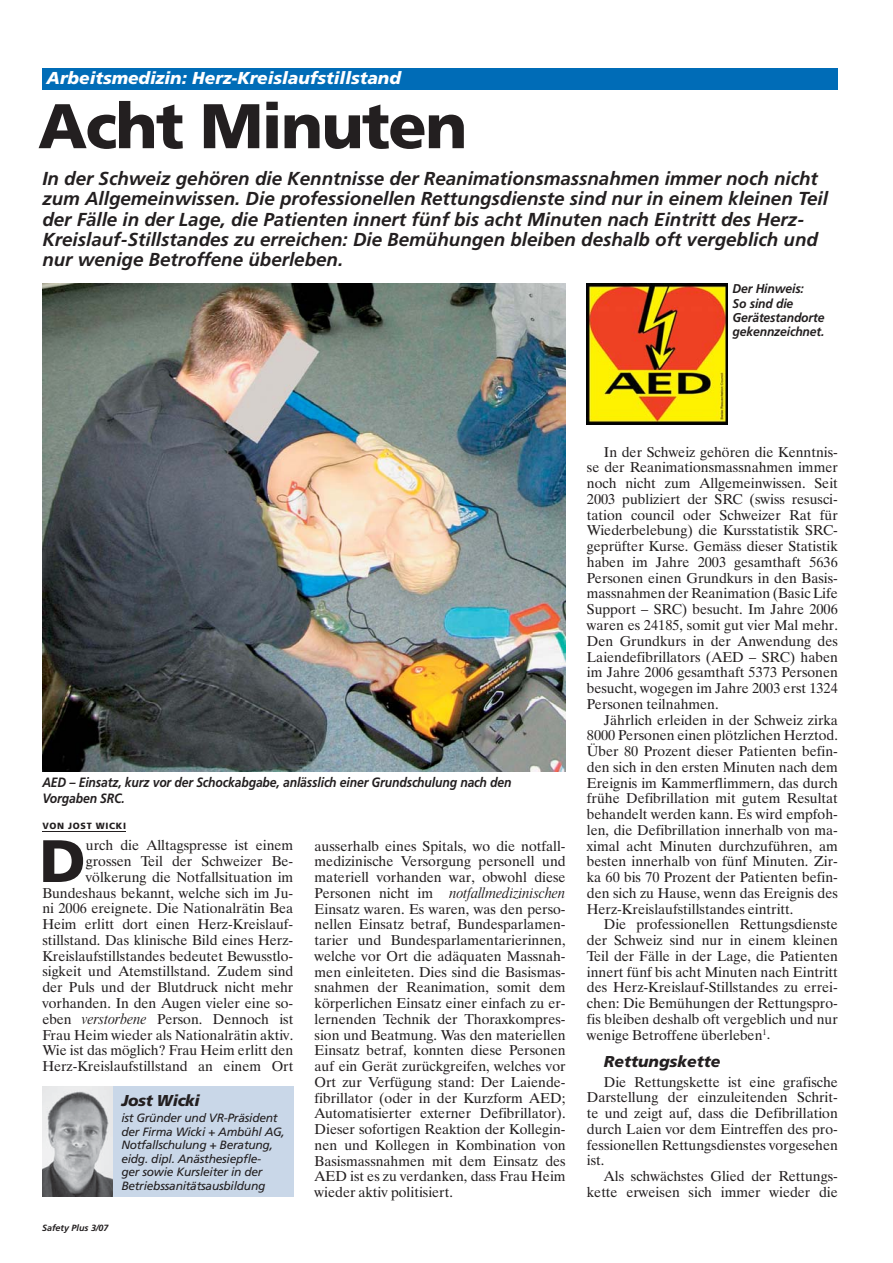
<style>
.page{position:relative;width:893px;height:1263px;background:#fff}
.page>*{position:absolute;margin:0;border:0;box-sizing:border-box;transform-origin:0 0}
.t1{font:900 63px "Frutiger";letter-spacing:-.025em;color:#231f20}
.t2{font:900 59.7px "Frutiger";color:#231f20}
.t3{font:italic 700 18.75px/20.2px "Frutiger";color:#231f20}
.t4{font:italic 900 17.25px "Frutiger";color:#fff}
.t5{font:italic 900 15.75px "Frutiger";color:#231f20}
.t6{font:italic 900 15.75px "Frutiger";letter-spacing:-.02em;color:#231f20}
.t7{font:14.25px/15.8px "Dutch 801 BT";color:#231f20;text-align:justify}
.t8{font:14.25px "Dutch 801 BT Italic Headline";color:#231f20}
.t9{font:italic 700 13.5px/15.8px "Frutiger";letter-spacing:-.01em;color:#231f20;scale:.9 1}
.t10{font:italic 700 12.75px/14.2px "Frutiger";letter-spacing:-.01em;color:#231f20;scale:.95 1}
.t11{font:italic 12px/13.5px "Frutiger";letter-spacing:-.02em;color:#231f20}
.t12{font:italic 700 9px "Frutiger";color:#231f20}
.t13{font:900 9px "Frutiger";letter-spacing:.075em;color:#231f20}
.s1{font-family:"Dutch 801 BT Italic Headline"}
.s2{font-family:"Dutch 801 BT"}
</style>
<div class="page">
<hr style="left:42px;top:831px;width:83px;height:1px;background:#231f20">
<div style="left:42px;top:68px;width:795px;height:21px;background:#006cb7"></div>
<div style="left:42px;top:1087px;width:251px;height:110px;background:#c9d7e8"></div>
<img style="left:42px;top:1087px;width:71px;height:110px">
<img style="left:42px;top:283px;width:523px;height:489px">
<img style="left:587px;top:283px;width:140px;height:141px">
<p class="t4" style="left:47px;top:71px;width:356px">Arbeitsmedizin: Herz-Kreislaufstillstand</p>
<h1 class="t1" style="left:38px;top:101px;width:431px">Acht Minuten</h1>
<p class="t3" style="left:42px;top:170px;width:787px">In der Schweiz gehören die Kenntnisse der Reanimationsmassnahmen immer noch nicht zum Allgemeinwissen. Die professionellen Rettungsdienste sind nur in einem kleinen Teil der Fälle in der Lage, die Patienten innert fünf bis acht Minuten nach Eintritt des Herz-Kreislauf-Stillstandes zu erreichen: Die Bemühungen bleiben deshalb oft vergeblich und nur wenige Betroffene überleben.</p>
<p class="t10" style="left:732px;top:283px;width:98px">Der Hinweis:<br>So sind die<br>Geräte standorte gekennzeichnet.</p>
<p class="t9" style="left:42px;top:776px;width:523px">AED – Einsatz, kurz vor der Schockabgabe, anlässlich einer Grundschulung nach den<br>Vorgaben SRC.</p>
<p class="t13" style="left:42px;top:822px;width:85px">VON JOST WICKI</p>
<h2 class="t2" style="left:39px;top:837px;width:48px">D</h2>
<p class="t7" style="left:42px;top:839px;width:252px;text-align:right">urch die Alltagspresse ist einem grossen Teil der Schweizer Be&shy;völkerung die Notfallsituation im Bundeshaus bekannt, welche sich im Ju&shy;ni 2006 ereignete. Die Nationalrätin Bea Heim erlitt dort einen Herz-Kreislauf&shy;stillstand. Das klinische Bild eines Herz-Kreislaufstillstandes bedeutet Bewusstlo&shy;sigkeit und Atemstillstand. Zudem sind der Puls und der Blutdruck nicht mehr vorhanden. In den Augen vieler eine so&shy;eben <span class="s1">verstorbene</span> Person. Dennoch ist Frau Heim wieder als Nationalrätin aktiv.<br>Wie ist das möglich? Frau Heim erlitt den Herz-Kreislaufstillstand an einem Ort</p>
<p class="t7" style="left:314px;top:839px;width:252px">ausserhalb eines Spitals, wo die notfall&shy;medizinische Versorgung personell und materiell vorhanden war, obwohl diese</p>
<p class="t8" style="left:314px;top:886px;width:252px"><span class="s2">Personen nicht im</span> notfallmedizinischen</p>
<p class="t7" style="left:314px;top:902px;width:252px">Einsatz waren. Es waren, was den perso&shy;nellen Einsatz betraf, Bundesparlamen&shy;tarier und Bundesparlamentarierinnen, welche vor Ort die adäquaten Massnah&shy;men einleiteten. Dies sind die Basismas&shy;snahmen der Reanimation, somit dem körperlichen Einsatz einer einfach zu er&shy;lernenden Technik der Thoraxkompres&shy;sion und Beatmung. Was den materiellen Einsatz betraf, konnten diese Personen auf ein Gerät zurückgreifen, welches vor Ort zur Verfügung stand: Der Laiende&shy;fibrillator (oder in der Kurzform AED; Automatisierter externer Defibrillator).<br>Dieser sofortigen Reaktion der Kollegin&shy;nen und Kollegen in Kombination von Basismassnahmen mit dem Einsatz des AED ist es zu verdanken, dass Frau Heim wieder aktiv politisiert.</p>
<p class="t6" style="left:121px;top:1094px;width:80px">Jost Wicki</p>
<p class="t11" style="left:121px;top:1112px;width:165px">ist Gründer und VR-Präsident der Firma Wicki + Ambühl AG,<br>Notfallschulung + Beratung, eidg. dipl. Anästhesiepfle-<br>ger sowie Kursleiter in der<br>Betriebssanitätsausbildung</p>
<p class="t12" style="left:42px;top:1224px;width:68px">Safety Plus 3/07</p>
<p class="t7" style="left:587px;top:445px;width:252px;text-indent:17px">In der Schweiz gehören die Kenntnis&shy;se der Reanimationsmassnahmen immer noch nicht zum Allgemeinwissen. Seit 2003 publiziert der SRC (swiss resusci&shy;tation council oder Schweizer Rat für Wiederbelebung) die Kursstatistik SRC&shy;geprüfter Kurse. Gemäss dieser Statistik haben im Jahre 2003 gesamthaft 5636<br>Personen einen Grundkurs in den Basis&shy;massnahmen der Reanimation (Basic Life Support – SRC) besucht. Im Jahre 2006 waren es 24185, somit gut vier Mal mehr.<br>Den Grundkurs in der Anwendung des Laiendefibrillators (AED – SRC) haben im Jahre 2006 gesamthaft 5373 Personen besucht, wogegen im Jahre 2003 erst 1324<br>Personen teilnahmen.</p>
<p class="t7" style="left:587px;top:713px;width:252px;text-indent:17px">Jährlich erleiden in der Schweiz zirka 8000 Personen einen plötzlichen Herztod.<br>Über 80 Prozent dieser Patienten befin&shy;den sich in den ersten Minuten nach dem Ereignis im Kammerflimmern, das durch frühe Defibrillation mit gutem Resultat behandelt werden kann. Es wird empfoh&shy;len, die Defibrillation innerhalb von ma&shy;ximal acht Minuten durchzuführen, am besten innerhalb von fünf Minuten. Zir&shy;ka 60 bis 70 Prozent der Patienten befin&shy;den sich zu Hause, wenn das Ereignis des Herz-Kreislaufstillstandes eintritt.</p>
<p class="t7" style="left:587px;top:918px;width:252px;text-indent:17px">Die professionellen Rettungsdienste der Schweiz sind nur in einem kleinen Teil der Fälle in der Lage, die Patienten innert fünf bis acht Minuten nach Eintritt des Herz-Kreislauf-Stillstandes zu errei&shy;chen: Die Bemühungen der Rettungspro&shy;fis bleiben deshalb oft vergeblich und nur wenige Betroffene überleben<sup>1</sup>.</p>
<p class="t5" style="left:604px;top:1055px;width:118px">Rettungskette</p>
<p class="t7" style="left:587px;top:1075px;width:252px;text-indent:17px">Die Rettungskette ist eine grafische Darstellung der einzuleitenden Schrit&shy;te und zeigt auf, dass die Defibrillation durch Laien vor dem Eintreffen des pro&shy;fessionellen Rettungsdienstes vorgesehen ist.</p>
<p class="t7" style="left:587px;top:1170px;width:252px;text-align:right">Als schwächstes Glied der Rettungs&shy;kette erweisen sich immer wieder die</p>
</div>
